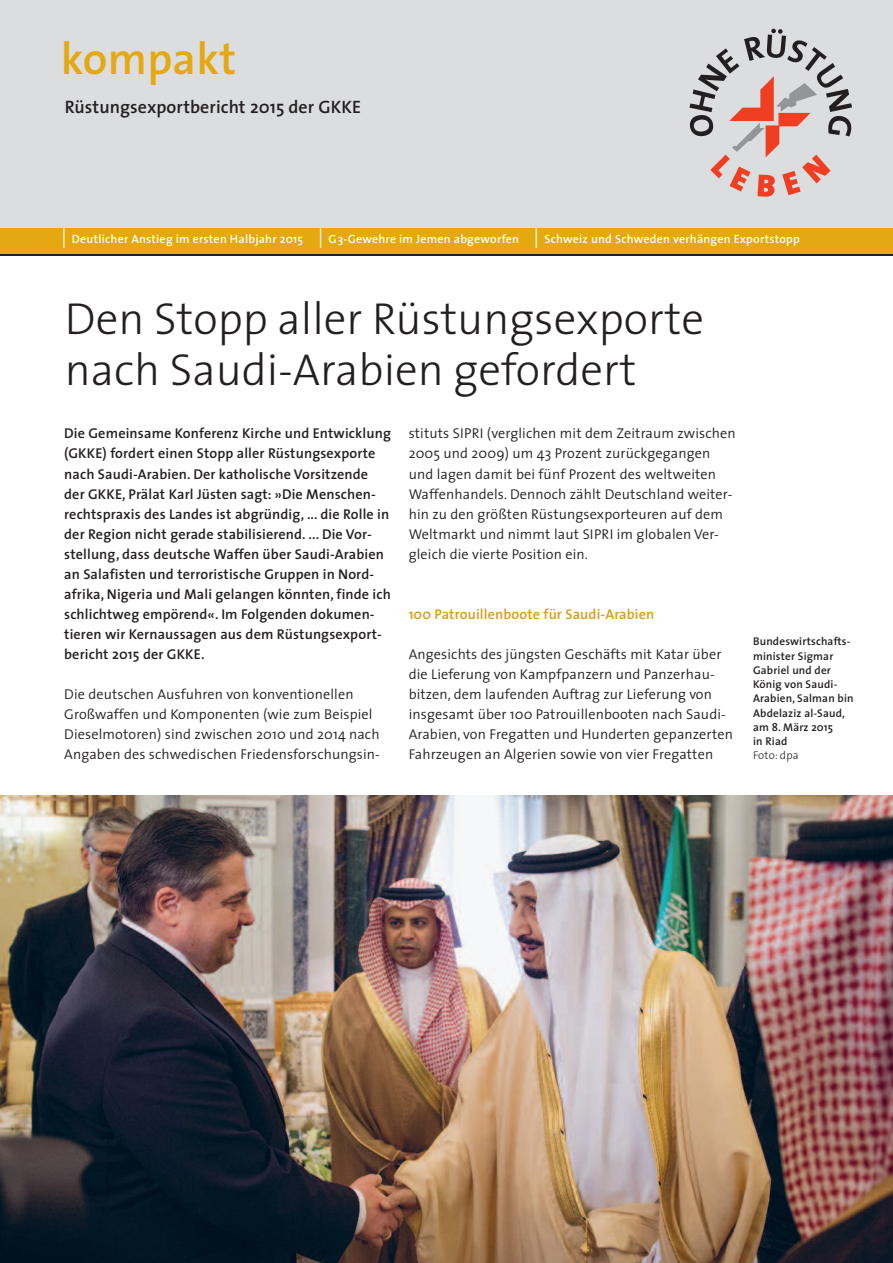
<style>
.page{position:relative;width:893px;height:1263px;background:#fff}
.page>*{position:absolute;margin:0;border:0;box-sizing:border-box;transform-origin:0 0}
.t1{font:300 45px/51px "The Sans";color:#231f20}
.t2{font:600 45px "The Sans";letter-spacing:.005em;color:#e6a810}
.t3{font:600 18px "The Sans";letter-spacing:.005em;color:#231f20}
.t4{font:300 14.25px/20.1px "The Sans";letter-spacing:.01em;color:#231f20}
.t5{font:600 14.25px/20.1px "The Sans";letter-spacing:.01em;color:#231f20}
.t6{font:600 14.25px "The Sans";letter-spacing:.01em;color:#d89e0e}
.t7{font:600 12px "The Sans";letter-spacing:.02em;color:#fff}
.t8{font:600 11.25px/14.2px "The Sans";letter-spacing:.015em;color:#231f20}
.t9{font:300 11.25px "The Sans";letter-spacing:.015em;color:#231f20}
.s1{font-family:"Franklin ITCBQ";font-weight:400;font-size:19.5px}
</style>
<div class="page">
<img style="left:0;top:795px;width:893px;height:468px">
<div style="left:0;top:0;width:893px;height:232px;background:#dcdddf"></div>
<div style="left:0;top:229px;width:893px;height:26px;background:#e6a810"></div>
<hr style="left:0;top:254px;width:893px;height:2px;background:#231f20">
<svg style="left:689px;top:29px;width:163px;height:168px"></svg>
<h1 class="t2" style="left:61px;top:42px;width:177px">kompakt</h1>
<p class="t3" style="left:65px;top:100px;width:298px">Rüstungsexportbericht 2015 der GKKE</p>
<p class="t7" style="left:62px;top:234px;width:739px"><span class="s1">|</span> Deutlicher Anstieg im ersten Halbjahr 2015 <span class="s1">|</span> G3-Gewehre im Jemen abgeworfen <span class="s1">|</span> Schweiz und Schweden verhängen Exportstopp</p>
<h1 class="t1" style="left:65px;top:298px;width:641px">Den Stopp aller Rüstungsexporte nach Saudi-Arabien gefordert</h1>
<p class="t5" style="left:64px;top:425px;width:328px">Die Gemeinsame Konferenz Kirche und Entwicklung (GKKE) fordert einen Stopp aller Rüstungsexporte nach Saudi-Arabien. Der katholische Vorsitzende der GKKE, Prälat Karl Jüsten sagt: »Die Menschen&shy;rechtspraxis des Landes ist abgründig, ... die Rolle in der Region nicht gerade stabilisierend. ... Die Vor&shy;stellung, dass deutsche Waffen über Saudi-Arabien an Salafisten und terroristische Gruppen in Nord&shy;afrika, Nigeria und Mali gelangen könnten, finde ich schlichtweg empörend«. Im Folgenden dokumen&shy;tieren wir Kernaussagen aus dem Rüstungsexport&shy;bericht 2015 der GKKE.</p>
<p class="t4" style="left:64px;top:686px;width:317px">Die deutschen Ausfuhren von konventionellen Großwaffen und Komponenten (wie zum Beispiel Dieselmotoren) sind zwischen 2010 und 2014 nach Angaben des schwedischen Friedensforschungsin-</p>
<p class="t4" style="left:409px;top:425px;width:329px">stituts SIPRI (verglichen mit dem Zeitraum zwischen 2005 und 2009) um 43 Prozent zurückgegangen und lagen damit bei fünf Prozent des weltweiten Waffenhandels. Dennoch zählt Deutschland weiter&shy;hin zu den größten Rüstungsexporteuren auf dem Weltmarkt und nimmt laut SIPRI im globalen Ver&shy;gleich die vierte Position ein.</p>
<p class="t6" style="left:409px;top:608px;width:247px">100 Patrouillenboote für Saudi-Arabien</p>
<p class="t4" style="left:409px;top:646px;width:326px">Angesichts des jüngsten Geschäfts mit Katar über die Lieferung von Kampfpanzern und Panzerhau&shy;bitzen, dem laufenden Auftrag zur Lieferung von insgesamt über 100 Patrouillenbooten nach Saudi-Arabien, von Fregatten und Hunderten gepanzerten Fahrzeugen an Algerien sowie von vier Fregatten</p>
<p class="t8" style="left:753px;top:635px;width:102px">Bundeswirtschafts&shy;minister Sigmar<br>Gabriel und der<br>König von Saudi-<br>Arabien, Salman bin<br>Abdelaziz al-Saud, am 8. März 2015<br>in Riad</p>
<p class="t9" style="left:753px;top:751px;width:47px">Foto: dpa</p>
</div>
